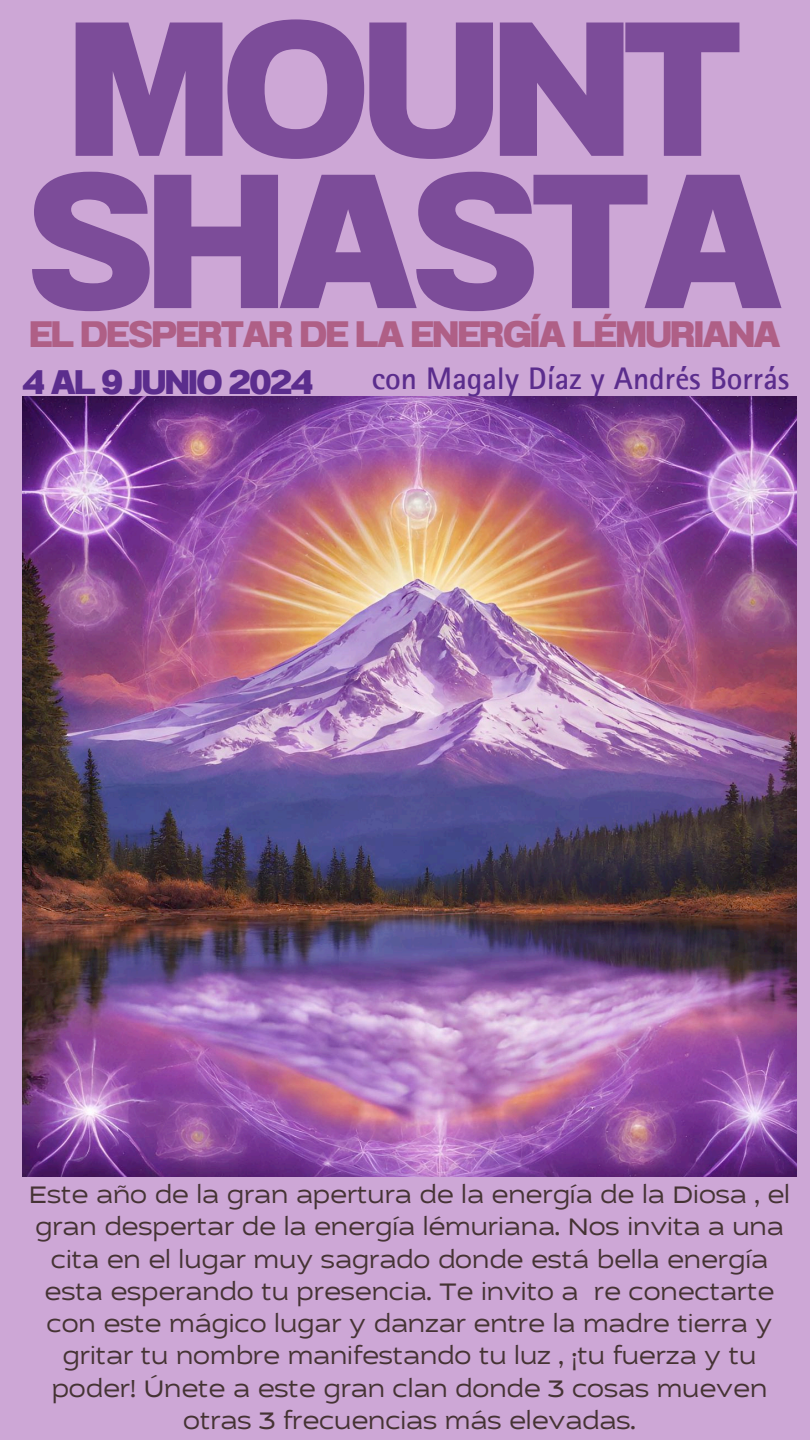
<style>
.page{position:relative;width:810px;height:1440px;background:#cda7d6}
.page>*{position:absolute;margin:0;border:0;box-sizing:border-box;transform-origin:0 0}
.t1{font:800 190.5px/152.2px "Anantason";letter-spacing:-.035em;color:#7c4c99}
.t2{font:800 36.7px "Anantason";letter-spacing:-.035em;color:#af5f86}
.t3{font:800 34px "Anantason";letter-spacing:-.035em;color:#5b2d8d}
.t4{font:700 31.3px "Rotis Sans Serif Pro";color:#5b2d8d}
.t5{font:expanded 27.5px/32.2px "Cedra 4 F";color:#453334;text-align:center}
</style>
<div class="page">
<img style="left:23px;top:396px;width:773px;height:780px">
<h1 class="t1" style="left:27px;top:14px;width:757px">MOUNT<br>SHASTA</h1>
<h2 class="t2" style="left:29px;top:313px;width:753px">EL DESPERTAR DE LA ENERGÍA LÉMURIANA</h2>
<p class="t4" style="left:372px;top:367px;width:419px">con Magaly Díaz y Andrés Borrás</p>
<p class="t3" style="left:23px;top:362px;width:291px">4 AL 9 JUNIO 2024</p>
<p class="t5" style="left:29px;top:1177px;width:763px">Este año de la gran apertura de la energía de la Diosa , el gran despertar de la energía lémuriana. Nos invita a una cita en el lugar muy sagrado donde está bella energía esta esperando tu presencia. Te invito a re conectarte con este mágico lugar y danzar entre la madre tierra y gritar tu nombre manifestando tu luz , ¡tu fuerza y tu poder! Únete a este gran clan donde 3 cosas mueven otras 3 frecuencias más elevadas.</p>
</div>
